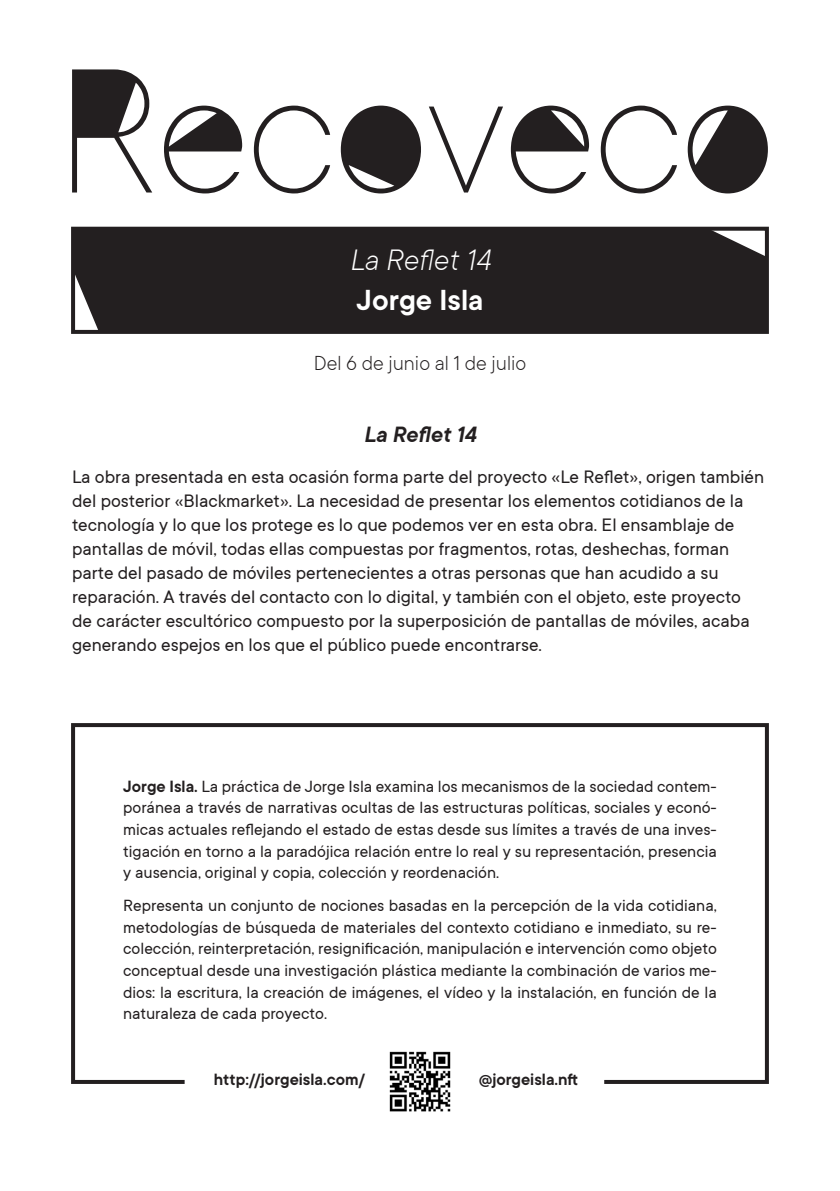
<style>
.page{position:relative;width:840px;height:1191px;background:#fff}
.page>*{position:absolute;margin:0;border:0;box-sizing:border-box;transform-origin:0 0}
.t1{font:italic 300 32px "TT Commons";color:#fff}
.t2{font:600 32px "TT Commons";color:#fff}
.t3{font:italic 600 24px "TT Commons";color:#231f20}
.t4{font:300 22px "TT Commons";color:#231f20}
.t5{font:20px/24px "TT Commons";color:#231f20}
.t6{font:18px/21.6px "TT Commons";color:#231f20;text-align:justify}
.t7{font:600 18px "TT Commons";color:#231f20}
.s1{font-weight:600}
</style>
<div class="page">
<div style="left:76px;top:232px;width:687px;height:97px;background:#231f20"></div>
<div style="left:71px;top:227px;width:697px;height:107px;border:4px solid #231f20"></div>
<svg style="left:72px;top:69px;width:695px;height:124px"></svg>
<img style="left:389px;top:1086px;width:62px;height:26px">
<svg style="left:71px;top:723px;width:698px;height:363px"></svg>
<p class="t1" style="left:349px;top:243px;width:143px">La Reflet 14</p>
<p class="t2" style="left:356px;top:283px;width:128px">Jorge Isla</p>
<p class="t4" style="left:313px;top:351px;width:214px">Del 6 de junio al 1 de julio</p>
<p class="t3" style="left:363px;top:421px;width:114px">La Reflet 14</p>
<p class="t5" style="left:72px;top:465px;width:693px">La obra presentada en esta ocasión forma parte del proyecto «Le Reflet», origen también del posterior «Blackmarket». La necesidad de presentar los elementos cotidianos de la tecnología y lo que los protege es lo que podemos ver en esta obra. El ensamblaje de pantallas de móvil, todas ellas compuestas por fragmentos, rotas, deshechas, forman parte del pasado de móviles pertenecientes a otras personas que han acudido a su reparación. A través del contacto con lo digital, y también con el objeto, este proyecto de carácter escultórico compuesto por la superposición de pantallas de móviles, acaba generando espejos en los que el público puede encontrarse.</p>
<p class="t6" style="left:123px;top:775px;width:595px"><span class="s1">Jorge Isla.</span> La práctica de Jorge Isla examina los mecanismos de la sociedad contem&shy;poránea a través de narrativas ocultas de las estructuras políticas, sociales y econó&shy;micas actuales reflejando el estado de estas desde sus límites a través de una inves&shy;tigación en torno a la paradójica relación entre lo real y su representación, presencia y ausencia, original y copia, colección y reordenación.</p>
<p class="t6" style="left:123px;top:895px;width:595px">Representa un conjunto de nociones basadas en la percepción de la vida cotidiana, metodologías de búsqueda de materiales del contexto cotidiano e inmediato, su re&shy;colección, reinterpretación, resignificación, manipulación e intervención como objeto conceptual desde una investigación plástica mediante la combinación de varios me&shy;dios: la escritura, la creación de imágenes, el vídeo y la instalación, en función de la naturaleza de cada proyecto.</p>
<p class="t7" style="left:214px;top:1069px;width:153px">http://jorgeisla.com/</p>
<p class="t7" style="left:478px;top:1069px;width:101px">@jorgeisla.nft</p>
</div>
